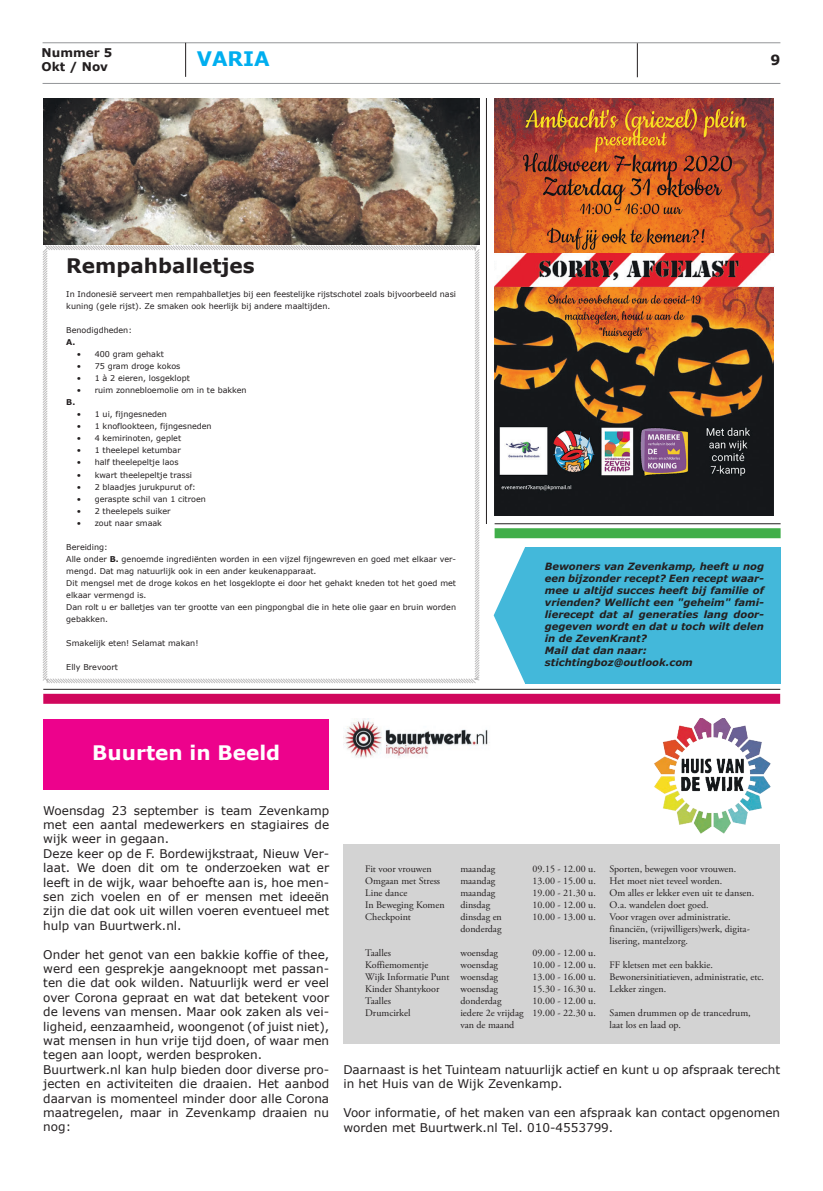
<style>
.page{position:relative;width:823px;height:1191px;background:#fff}
.page>*{position:absolute;margin:0;border:0;box-sizing:border-box;transform-origin:0 0}
.t1{font:700 20px "Verdana";color:#231f20}
.t2{font:700 20px "Verdana";color:#fff}
.t3{font:700 20px "Verdana";color:#00aeef}
.t4{font:700 14px "Verdana";color:#231f20}
.t5{font:12px/14.4px "Verdana";color:#231f20}
.t6{font:700 12px/14.4px "Verdana";color:#231f20}
.t7{font:10px/12px "Adobe Garamond Pro";color:#231f20}
.t8{font:italic 700 10px/12px "Verdana";color:#231f20}
.t9{font:8px/12px "Verdana";color:#231f20}
.t10{font:700 8px "Verdana";color:#231f20}
.s1{font-weight:700}
</style>
<div class="page">
<hr style="left:486px;top:98px;width:1px;height:426px;background:#231f20">
<hr style="left:43px;top:689px;width:736px;height:1px;background:#231f20">
<hr style="left:494px;top:523px;width:286px;height:1px;background:#231f20">
<div style="left:43px;top:694px;width:736px;height:10px;background:#d0075c"></div>
<div style="left:494px;top:528px;width:286px;height:10px;background:#40ae49"></div>
<div style="left:524px;top:547px;width:255px;height:136px;background:#43b8da"></div>
<svg style="left:493px;top:549px;width:31px;height:132px"></svg>
<div style="left:343px;top:844px;width:436px;height:200px;background:#d3d3d3"></div>
<div style="left:43px;top:719px;width:286px;height:70px;background:#ed028c"></div>
<svg style="left:42px;top:244px;width:438px;height:440px"></svg>
<img style="left:43px;top:98px;width:436px;height:146px">
<img style="left:343px;top:719px;width:147px;height:39px">
<img style="left:654px;top:719px;width:117px;height:115px">
<img style="left:494px;top:98px;width:279px;height:417px">
<img style="left:494px;top:253px;width:279px;height:34px">
<hr style="left:43px;top:43px;width:737px;height:1px;background:#939598">
<hr style="left:43px;top:83px;width:737px;height:1px;background:#939598">
<hr style="left:185px;top:43px;width:1px;height:34px;background:#231f20">
<hr style="left:636px;top:43px;width:1px;height:34px;background:#231f20">
<p class="t6" style="left:42px;top:46px;width:72px">Nummer 5<br>Okt / Nov</p>
<p class="t4" style="left:769px;top:50px;width:11px">9</p>
<h1 class="t3" style="left:197px;top:46px;width:74px">VARIA</h1>
<h1 class="t1" style="left:66px;top:253px;width:190px">Rempahballetjes</h1>
<p class="t9" style="left:66px;top:289px;width:391px">In Indonesië serveert men rempahballetjes bij een feestelijke rijstschotel zoals bijvoorbeeld nasi kuning (gele rijst). Ze smaken ook heerlijk bij andere maaltijden.</p>
<p class="t9" style="left:66px;top:325px;width:67px">Benodigdheden:</p>
<p class="t10" style="left:66px;top:337px;width:11px">A.</p>
<p class="t9" style="left:77px;top:349px;width:89px">• 400 gram gehakt</p>
<p class="t9" style="left:77px;top:361px;width:105px">• 75 gram droge kokos</p>
<p class="t9" style="left:77px;top:373px;width:115px">• 1 à 2 eieren, losgeklopt</p>
<p class="t9" style="left:77px;top:385px;width:171px">• ruim zonnebloemolie om in te bakken</p>
<p class="t10" style="left:66px;top:397px;width:10px">B.</p>
<p class="t9" style="left:77px;top:409px;width:92px">• 1 ui, fijngesneden</p>
<p class="t9" style="left:77px;top:421px;width:136px">• 1 knoflookteen, fijngesneden</p>
<p class="t9" style="left:77px;top:433px;width:106px">• 4 kemirinoten, geplet</p>
<p class="t9" style="left:77px;top:445px;width:105px">• 1 theelepel ketumbar</p>
<p class="t9" style="left:77px;top:457px;width:103px">• half theelepeltje laos</p>
<p class="t9" style="left:77px;top:469px;width:117px">• kwart theelepeltje trassi</p>
<p class="t9" style="left:77px;top:481px;width:121px">• 2 blaadjes jurukpurut of:</p>
<p class="t9" style="left:77px;top:493px;width:131px">• geraspte schil van 1 citroen</p>
<p class="t9" style="left:77px;top:505px;width:95px">• 2 theelepels suiker</p>
<p class="t9" style="left:77px;top:517px;width:87px">• zout naar smaak</p>
<p class="t9" style="left:66px;top:541px;width:391px">Bereiding:<br>Alle onder <span class="s1">B.</span> genoemde ingrediënten worden in een vijzel fijngewreven en goed met elkaar ver&shy;mengd. Dat mag natuurlijk ook in een ander keukenapparaat.<br>Dit mengsel met de droge kokos en het losgeklopte ei door het gehakt kneden tot het goed met elkaar vermengd is.<br>Dan rolt u er balletjes van ter grootte van een pingpongbal die in hete olie gaar en bruin worden gebakken.</p>
<p class="t9" style="left:66px;top:637px;width:134px">Smakelijk eten! Selamat makan!</p>
<p class="t9" style="left:66px;top:661px;width:53px">Elly Brevoort</p>
<h1 class="t2" style="left:92px;top:739px;width:189px">Buurten in Beeld</h1>
<p class="t8" style="left:544px;top:560px;width:220px">Bewoners van Zevenkamp, heeft u nog een bijzonder recept? Een recept waar&shy;mee u altijd succes heeft bij familie of vrienden? Wellicht een "geheim" fami&shy;lierecept dat al generaties lang door&shy;gegeven wordt en dat u toch wilt delen in de ZevenKrant?<br>Mail dat dan naar: stichtingboz@outlook.com</p>
<p class="t5" style="left:43px;top:803px;width:287px">Woensdag 23 september is team Zevenkamp met een aantal medewerkers en stagiaires de wijk weer in gegaan.<br>Deze keer op de F. Bordewijkstraat, Nieuw Ver&shy;laat. We doen dit om te onderzoeken wat er leeft in de wijk, waar behoefte aan is, hoe men&shy;sen zich voelen en of er mensen met ideeën zijn die dat ook uit willen voeren eventueel met hulp van Buurtwerk.nl.</p>
<p class="t5" style="left:43px;top:947px;width:287px">Onder het genot van een bakkie koffie of thee, werd een gesprekje aangeknoopt met passan&shy;ten die dat ook wilden. Natuurlijk werd er veel over Corona gepraat en wat dat betekent voor de levens van mensen. Maar ook zaken als vei&shy;ligheid, eenzaamheid, woongenot (of juist niet), wat mensen in hun vrije tijd doen, of waar men tegen aan loopt, werden besproken.<br>Buurtwerk.nl kan hulp bieden door diverse pro&shy;jecten en activiteiten die draaien. Het aanbod daarvan is momenteel minder door alle Corona maatregelen, maar in Zevenkamp draaien nu nog:</p>
<p class="t7" style="left:365px;top:863px;width:68px">Fit voor vrouwen</p>
<p class="t7" style="left:460px;top:863px;width:36px">maandag</p>
<p class="t7" style="left:532px;top:863px;width:65px">09.15 - 12.00 u.</p>
<p class="t7" style="left:609px;top:863px;width:128px">Sporten, bewegen voor vrouwen.</p>
<p class="t7" style="left:365px;top:875px;width:76px">Omgaan met Stress</p>
<p class="t7" style="left:460px;top:875px;width:36px">maandag</p>
<p class="t7" style="left:532px;top:875px;width:65px">13.00 - 15.00 u.</p>
<p class="t7" style="left:609px;top:875px;width:114px">Het moet niet teveel worden.</p>
<p class="t7" style="left:365px;top:887px;width:44px">Line dance</p>
<p class="t7" style="left:460px;top:887px;width:36px">maandag</p>
<p class="t7" style="left:532px;top:887px;width:65px">19.00 - 21.30 u.</p>
<p class="t7" style="left:609px;top:887px;width:146px">Om alles er lekker even uit te dansen.</p>
<p class="t7" style="left:365px;top:899px;width:81px">In Beweging Komen</p>
<p class="t7" style="left:460px;top:899px;width:31px">dinsdag</p>
<p class="t7" style="left:532px;top:899px;width:65px">10.00 - 12.00 u.</p>
<p class="t7" style="left:609px;top:899px;width:100px">O.a. wandelen doet goed.</p>
<p class="t7" style="left:365px;top:911px;width:47px">Checkpoint</p>
<p class="t7" style="left:460px;top:911px;width:43px">dinsdag en</p>
<p class="t7" style="left:532px;top:911px;width:65px">10.00 - 13.00 u.</p>
<p class="t7" style="left:609px;top:911px;width:123px">Voor vragen over administratie.</p>
<p class="t7" style="left:460px;top:923px;width:43px">donderdag</p>
<p class="t7" style="left:609px;top:923px;width:142px">financiën, (vrijwilligers)werk, digita&shy;lisering, mantelzorg.</p>
<p class="t7" style="left:365px;top:947px;width:27px">Taalles</p>
<p class="t7" style="left:460px;top:947px;width:39px">woensdag</p>
<p class="t7" style="left:532px;top:947px;width:65px">09.00 - 12.00 u.</p>
<p class="t7" style="left:365px;top:959px;width:65px">Koffiemomentje</p>
<p class="t7" style="left:460px;top:959px;width:39px">woensdag</p>
<p class="t7" style="left:532px;top:959px;width:65px">10.00 - 12.00 u.</p>
<p class="t7" style="left:609px;top:959px;width:105px">FF kletsen met een bakkie.</p>
<p class="t7" style="left:365px;top:971px;width:134px">Wijk Informatie Punt woensdag</p>
<p class="t7" style="left:532px;top:971px;width:65px">13.00 - 16.00 u.</p>
<p class="t7" style="left:609px;top:971px;width:156px">Bewonersinitiatieven, administratie, etc.</p>
<p class="t7" style="left:365px;top:983px;width:75px">Kinder Shantykoor</p>
<p class="t7" style="left:460px;top:983px;width:39px">woensdag</p>
<p class="t7" style="left:532px;top:983px;width:65px">15.30 - 16.30 u.</p>
<p class="t7" style="left:609px;top:983px;width:58px">Lekker zingen.</p>
<p class="t7" style="left:365px;top:995px;width:27px">Taalles</p>
<p class="t7" style="left:460px;top:995px;width:43px">donderdag</p>
<p class="t7" style="left:532px;top:995px;width:65px">10.00 - 12.00 u.</p>
<p class="t7" style="left:365px;top:1007px;width:47px">Drumcirkel</p>
<p class="t7" style="left:460px;top:1007px;width:137px">iedere 2e vrijdag 19.00 - 22.30 u.</p>
<p class="t7" style="left:609px;top:1007px;width:143px">Samen drummen op de trancedrum,</p>
<p class="t7" style="left:460px;top:1019px;width:55px">van de maand</p>
<p class="t7" style="left:609px;top:1019px;width:73px">laat los en laad op.</p>
<p class="t5" style="left:343px;top:1062px;width:438px">Daarnaast is het Tuinteam natuurlijk actief en kunt u op afspraak terecht in het Huis van de Wijk Zevenkamp.</p>
<p class="t5" style="left:343px;top:1105px;width:438px">Voor informatie, of het maken van een afspraak kan contact opgenomen worden met Buurtwerk.nl Tel. 010-4553799.</p>
</div>
